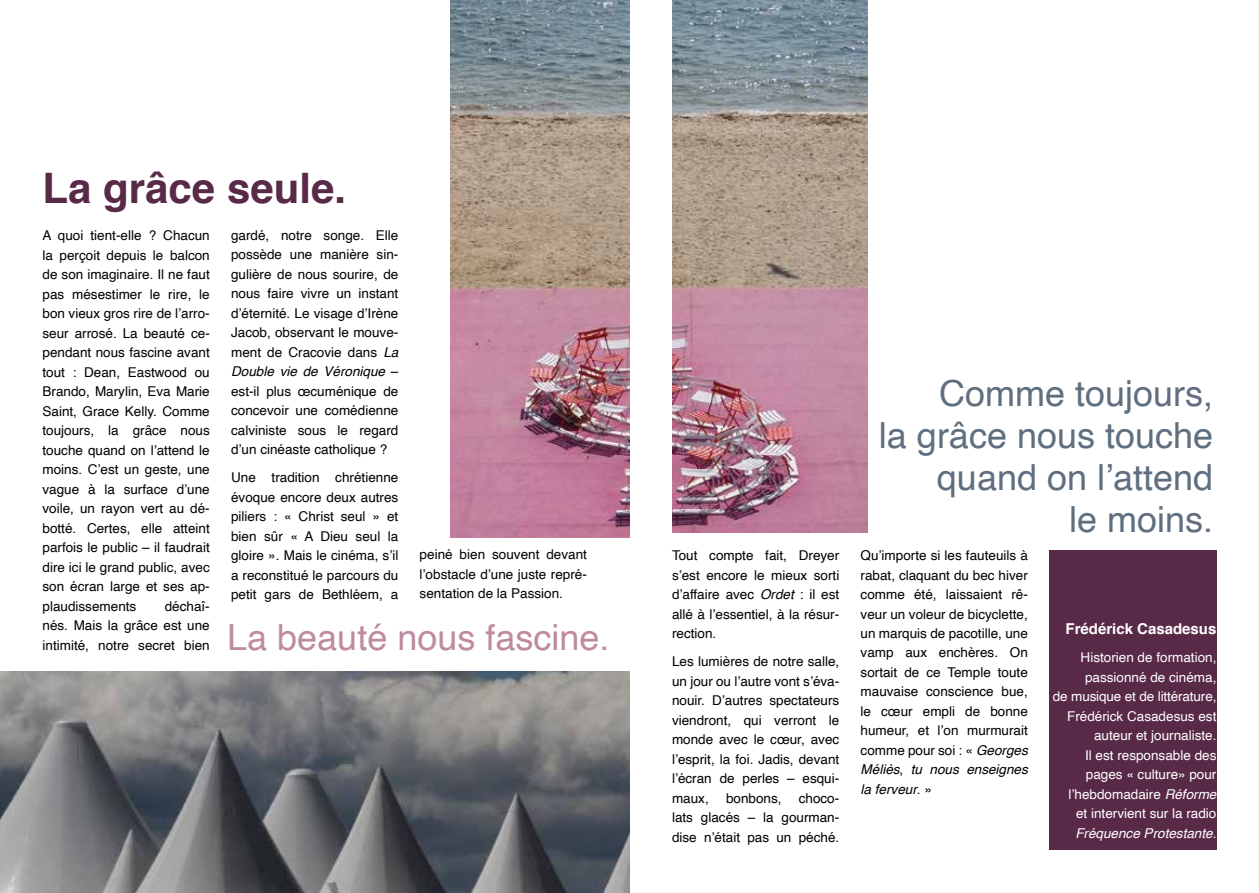
<style>
.page{position:relative;width:1259px;height:893px;background:#fff}
.page>*{position:absolute;margin:0;border:0;box-sizing:border-box;transform-origin:0 0}
.t1{font:700 42px "Helvetica";color:#592a47}
.t2{font:36px/42px "Helvetica";color:#5f6f7f;text-align:right}
.t3{font:36px "Helvetica";color:#be8ba1}
.t4{font:700 15px "Helvetica";color:#fff}
.t5{font:13.5px/19.5px "Helvetica";color:#000;text-align:justify}
.t6{font:13.5px/19.5px "Helvetica";color:#fff;text-align:right}
.s1{font-style:italic}
</style>
<div class="page">
<img style="left:450px;top:0;width:179px;height:537px">
<img style="left:0;top:672px;width:629px;height:221px">
<div style="left:1049px;top:550px;width:167px;height:299px;background:#592a47"></div>
<img style="left:672px;top:0;width:195px;height:533px">
<h1 class="t1" style="left:43px;top:154px;width:305px">La grâce seule.</h1>
<p class="t5" style="left:43px;top:226px;width:169px">A quoi tient-elle ? Chacun la perçoit depuis le balcon de son imaginaire. Il ne faut pas mésestimer le rire, le bon vieux gros rire de l’arro&shy;seur arrosé. La beauté ce&shy;pendant nous fascine avant tout : Dean, Eastwood ou Brando, Marylin, Eva Marie Saint, Grace Kelly. Comme toujours, la grâce nous touche quand on l’attend le moins. C’est un geste, une vague à la surface d’une voile, un rayon vert au dé&shy;botté. Certes, elle atteint parfois le public – il faudrait dire ici le grand public, avec son écran large et ses ap&shy;plaudissements</p>
<p class="t5" style="left:231px;top:226px;width:169px">gardé, notre songe. Elle possède une manière sin&shy;gulière de nous sourire, de nous faire vivre un instant d’éternité. Le visage d’Irène Jacob, observant le mouve&shy;ment de Cracovie dans <span class="s1">La Double vie de Véronique</span> – est-il plus œcuménique de concevoir une comédienne calviniste sous le regard d’un cinéaste catholique ?</p>
<p class="t5" style="left:231px;top:468px;width:169px">Une tradition chrétienne évoque encore deux autres piliers : « Christ seul » et bien sûr « A Dieu seul la gloire ». Mais le cinéma, s’il a reconstitué le parcours du petit gars de Bethléem, a</p>
<p class="t5" style="left:420px;top:545px;width:169px">peiné bien souvent devant l’obstacle d’une juste repré&shy;sentation de la Passion.</p>
<p class="t5" style="left:43px;top:596px;width:169px;text-indent:122px">déchaî&shy;nés. Mais la grâce est une intimité, notre secret bien</p>
<h2 class="t3" style="left:227px;top:610px;width:384px">La beauté nous fascine.</h2>
<p class="t5" style="left:672px;top:546px;width:169px">Tout compte fait, Dreyer s’est encore le mieux sorti d’affaire avec <span class="s1">Ordet</span> : il est allé à l’essentiel, à la résur&shy;rection.</p>
<p class="t5" style="left:672px;top:652px;width:169px">Les lumières de notre salle, un jour ou l’autre vont s’éva&shy;nouir. D’autres spectateurs viendront, qui verront le monde avec le cœur, avec l’esprit, la foi. Jadis, devant l’écran de perles – esqui&shy;maux,</p>
<p class="t5" style="left:672px;top:788px;width:169px;text-indent:127px">choco&shy;lats glacés – la gourman&shy;dise n’était pas un péché.</p>
<p class="t5" style="left:726px;top:788px;width:57px">bonbons,</p>
<h2 class="t2" style="left:879px;top:374px;width:336px">Comme toujours,<br>la grâce nous touche quand on l’attend<br>le moins.</h2>
<p class="t5" style="left:860px;top:546px;width:169px">Qu’importe si les fauteuils à rabat, claquant du bec hiver comme été, laissaient rê&shy;veur un voleur de bicyclette, un marquis de pacotille, une vamp aux enchères. On sortait de ce Temple toute mauvaise conscience bue, le cœur empli de bonne humeur, et l’on murmurait comme pour soi : « <span class="s1">Georges Méliès</span>, <span class="s1">tu nous enseignes la ferveur</span>. »</p>
<p class="t4" style="left:1065px;top:617px;width:152px">Frédérick Casadesus</p>
<p class="t6" style="left:1053px;top:648px;width:165px">Historien de formation, passionné de cinéma,<br>de musique et de littérature,<br>Frédérick Casadesus est auteur et journaliste.<br>Il est responsable des pages « culture» pour l’hebdomadaire <span class="s1">Réforme<br></span>et intervient sur la radio<br><span class="s1">Fréquence Protestante</span>.</p>
</div>
